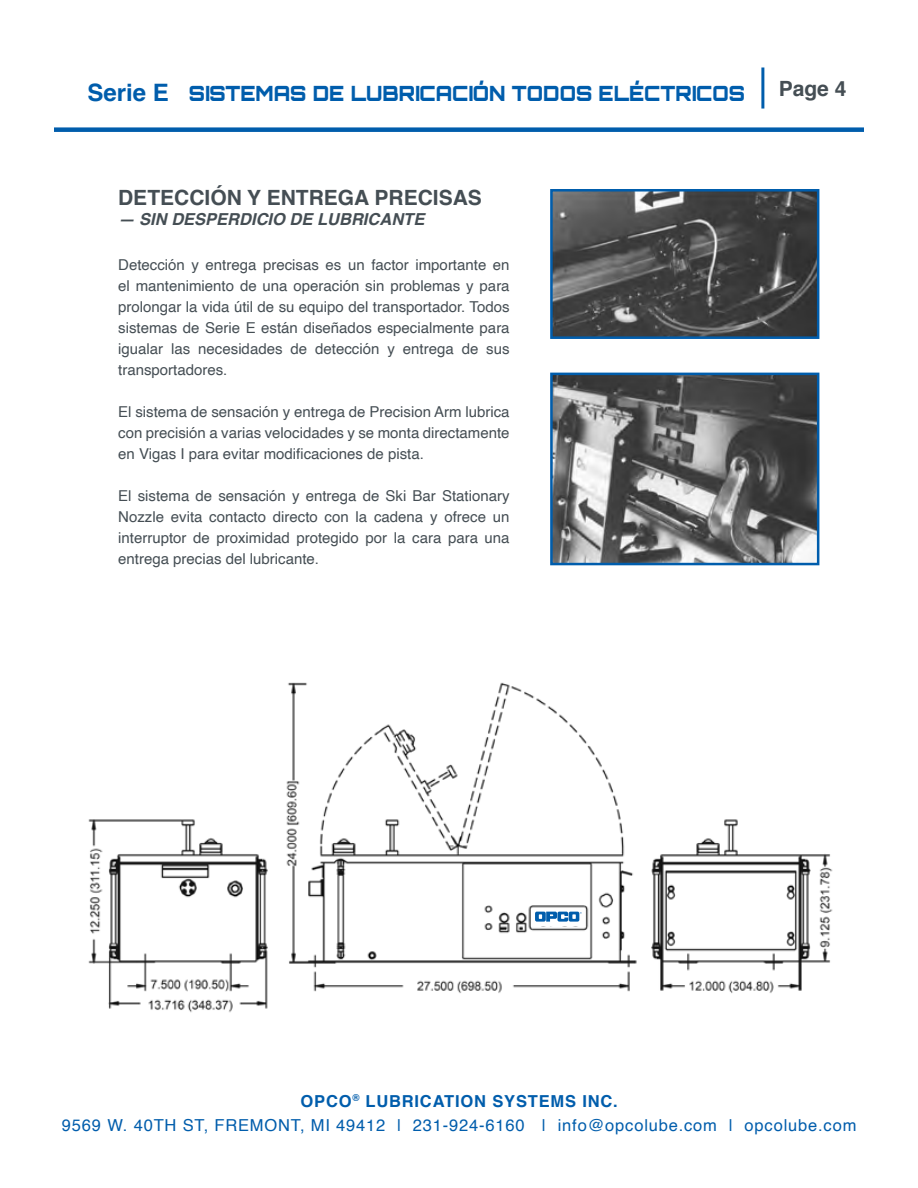
<style>
.page{position:relative;width:918px;height:1188px;background:#fff}
.page>*{position:absolute;margin:0;border:0;box-sizing:border-box;transform-origin:0 0}
.t1{font:900 21px "Orbitron";color:#005dac;scale:.94 1}
.t2{font:700 21px "Helvetica";color:#454e54}
.t3{font:16.5px/24px "Helvetica";letter-spacing:.05em;color:#005dac;text-align:center}
.t4{font:italic 700 16.5px "Helvetica";color:#454e54}
.t5{font:15px/21px "Helvetica";color:#454e54;text-align:justify}
.s1{font-family:"Helvetica";font-weight:700;font-size:24px}
.s2{font-weight:700}
</style>
<div class="page">
<div style="left:54px;top:127px;width:810px;height:5px;background:#005dac"></div>
<hr style="left:761px;top:68px;width:3px;height:41px;background:#005dac">
<img style="left:554px;top:377px;width:261px;height:184px">
<div style="left:550px;top:373px;width:269px;height:192px;border:3px solid #005dac"></div>
<img style="left:554px;top:193px;width:261px;height:142px">
<div style="left:550px;top:189px;width:269px;height:150px;border:3px solid #005dac"></div>
<img style="left:88px;top:682px;width:745px;height:331px">
<div style="left:533px;top:910px;width:50px;height:16px;background:linear-gradient(to right,#fff,#fff)"></div>
<svg style="left:535px;top:912px;width:47px;height:10px"></svg>
<h1 class="t1" style="left:87px;top:80px;width:701px"><span class="s1">Serie E</span> SISTEMAS DE LUBRICACIÓN TODOS ELÉCTRICOS</h1>
<h1 class="t2" style="left:779px;top:72px;width:69px">Page 4</h1>
<h1 class="t2" style="left:118px;top:180px;width:365px">DETECCIÓN Y ENTREGA PRECISAS</h1>
<p class="t4" style="left:118px;top:205px;width:308px">— SIN DESPERDICIO DE LUBRICANTE</p>
<p class="t5" style="left:118px;top:254px;width:393px">Detección y entrega precisas es un factor importante en el mantenimiento de una operación sin problemas y para prolongar la vida útil de su equipo del transportador. Todos sistemas de Serie E están diseñados especialmente para igualar las necesidades de detección y entrega de sus transportadores.</p>
<p class="t5" style="left:118px;top:401px;width:393px">El sistema de sensación y entrega de Precision Arm lubrica con precisión a varias velocidades y se monta directamente en Vigas I para evitar modificaciones de pista.</p>
<p class="t5" style="left:118px;top:485px;width:393px">El sistema de sensación y entrega de Ski Bar Stationary Nozzle evita contacto directo con la cadena y ofrece un interruptor de proximidad protegido por la cara para una entrega precias del lubricante.</p>
<p class="t3" style="left:62px;top:1089px;width:796px"><span class="s2">OPCO</span><sup>®</sup> <span class="s2">LUBRICATION SYSTEMS INC.<br></span>9569 W. 40TH ST, FREMONT, MI 49412 | 231-924-6160 | info@opcolube.com | opcolube.com</p>
</div>
